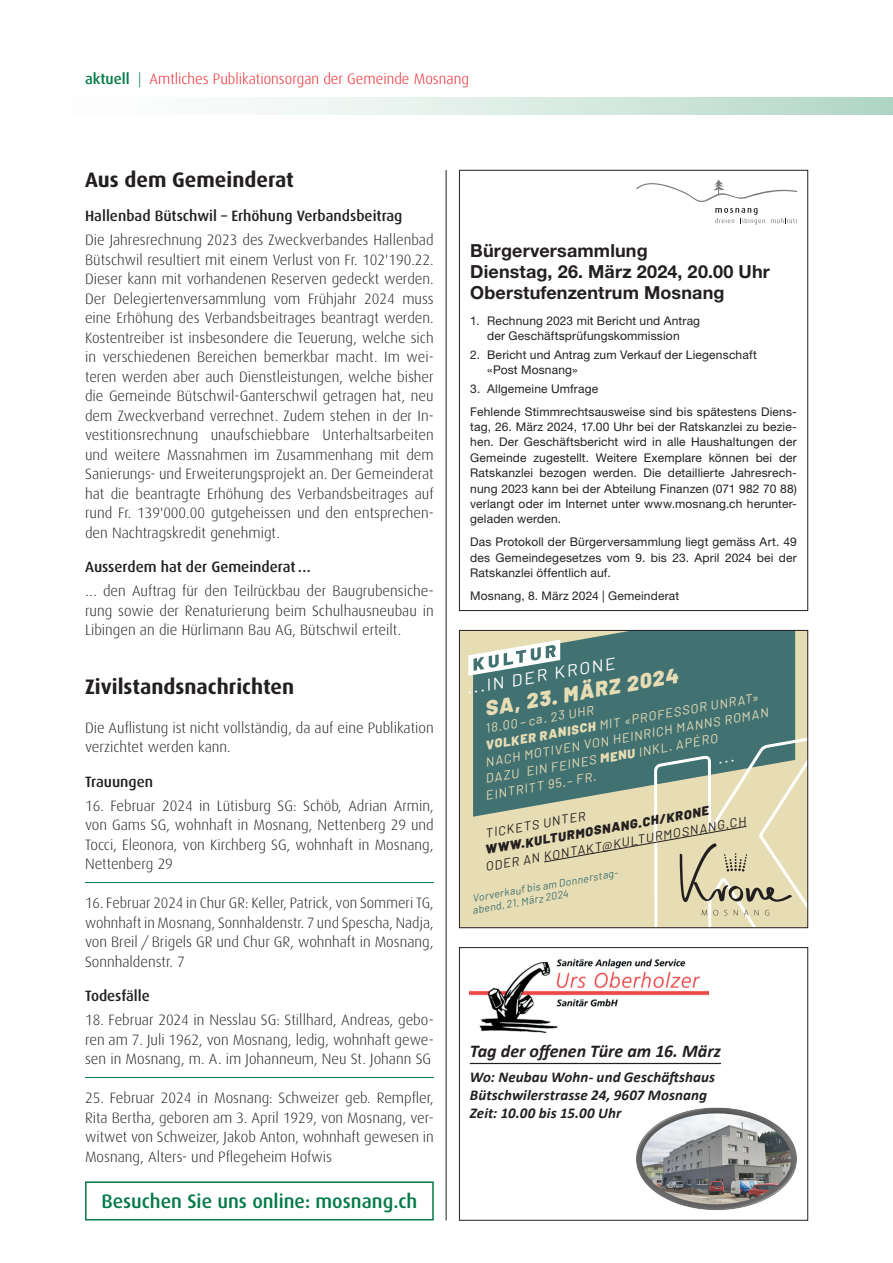
<style>
.page{position:relative;width:893px;height:1263px;background:#fff}
.page>*{position:absolute;margin:0;border:0;box-sizing:border-box;transform-origin:0 0}
.t1{font:700 21px "Dax";color:#231f20}
.t2{font:italic 900 21px "Barlow";color:#e7ddb4}
.t3{font:500 19.5px "Dax";color:#017a47}
.t4{font:700 18px/21px "Helvetica Neue LT Std";letter-spacing:.01em;color:#231f20}
.t5{font:italic 700 18px "Calibri";color:#231f20}
.t6{font:italic 16.8px "Barlow";color:#fff;scale:1.06 1}
.t7{font:300 15px/19.5px "Dax";color:#231f20;text-align:justify}
.t8{font:500 15px "Dax";color:#231f20}
.t9{font:italic 700 15px/18px "Calibri";letter-spacing:.005em;color:#231f20}
.t10{font:300 15px "Dax";color:#ee1d23}
.t11{font:italic 12.75px "Barlow";color:#e7ddb4}
.t12{font:italic 12.75px "Barlow";color:#231f20}
.t13{font:italic 900 12.75px "Barlow";color:#231f20}
.t14{font:12px/15.3px "Helvetica Neue LT Std";letter-spacing:.015em;color:#231f20}
.t15{font:italic 10.5px/12px "Barlow";color:#427172}
.s1{font-weight:500;color:#017a47}
.s2{color:#017a47}
.s3{font-weight:900}
</style>
<div class="page">
<div style="left:0;top:98px;width:893px;height:17px;background:linear-gradient(to right,#fff,#b7d9cb)"></div>
<hr style="left:446px;top:170px;width:1px;height:1050px;background:#231f20">
<hr style="left:85px;top:882px;width:349px;height:1px;background:#017a47">
<hr style="left:85px;top:1077px;width:349px;height:1px;background:#017a47">
<div style="left:85px;top:1181px;width:349px;height:39px;border:2px solid #017a47"></div>
<div style="left:459px;top:170px;width:349px;height:441px;border:1px solid #231f20"></div>
<svg style="left:636px;top:179px;width:161px;height:46px"></svg>
<div style="left:459px;top:630px;width:348px;height:298px;background:#e7ddb4"></div>
<svg style="left:473px;top:632px;width:180px;height:185px;fill:#427172"></svg>
<svg style="left:468px;top:640px;width:92px;height:36px"></svg>
<svg style="left:653px;top:632px;width:153px;height:294px"></svg>
<svg style="left:544px;top:825px;width:249px;height:90px"></svg>
<div style="left:459px;top:630px;width:349px;height:298px;border:1px solid #231f20"></div>
<div style="left:459px;top:947px;width:349px;height:273px;border:1px solid #231f20"></div>
<img style="left:636px;top:1108px;width:161px;height:102px">
<img style="left:470px;top:958px;width:239px;height:76px">
<hr style="left:470px;top:1063px;width:251px;height:1px;background:#231f20">
<p class="t10" style="left:85px;top:71px;width:385px"><span class="s1">aktuell</span> <span class="s2">|</span> Amtliches Publikationsorgan der Gemeinde Mosnang</p>
<h1 class="t1" style="left:85px;top:168px;width:210px">Aus dem Gemeinderat</h1>
<p class="t8" style="left:85px;top:208px;width:319px">Hallenbad Bütschwil – Erhöhung Verbandsbeitrag</p>
<p class="t7" style="left:85px;top:231px;width:350px">Die Jahresrechnung 2023 des Zweckverbandes Hallenbad Bütschwil resultiert mit einem Verlust von Fr. 102'190.22.<br>Dieser kann mit vorhandenen Reserven gedeckt werden.<br>Der Delegiertenversammlung vom Frühjahr 2024 muss eine Erhöhung des Verbandsbeitrages beantragt werden.<br>Kostentreiber ist insbesondere die Teuerung, welche sich in verschiedenen Bereichen bemerkbar macht. Im wei&shy;teren werden aber auch Dienstleistungen, welche bisher die Gemeinde Bütschwil-Ganterschwil getragen hat, neu dem Zweckverband verrechnet. Zudem stehen in der In&shy;vestitionsrechnung unaufschiebbare Unterhaltsarbeiten und weitere Massnahmen im Zusammenhang mit dem Sanierungs- und Erweiterungsprojekt an. Der Gemeinderat hat die beantragte Erhöhung des Verbandsbeitrages auf rund Fr. 139'000.00 gutgeheissen und den entsprechen&shy;den Nachtragskredit genehmigt.</p>
<p class="t8" style="left:85px;top:559px;width:228px">Ausserdem hat der Gemeinderat …</p>
<p class="t7" style="left:85px;top:582px;width:350px">… den Auftrag für den Teilrückbau der Baugrubensiche&shy;rung sowie der Renaturierung beim Schulhausneubau in Libingen an die Hürlimann Bau AG, Bütschwil erteilt.</p>
<h1 class="t1" style="left:85px;top:675px;width:211px">Zivilstandsnachrichten</h1>
<p class="t7" style="left:85px;top:718px;width:350px">Die Auflistung ist nicht vollständig, da auf eine Publikation verzichtet werden kann.</p>
<p class="t8" style="left:85px;top:773px;width:70px">Trauungen</p>
<p class="t7" style="left:85px;top:796px;width:350px">16. Februar 2024 in Lütisburg SG: Schöb, Adrian Armin, von Gams SG, wohnhaft in Mosnang, Nettenberg 29 und Tocci, Eleonora, von Kirchberg SG, wohnhaft in Mosnang, Nettenberg 29</p>
<p class="t7" style="left:85px;top:894px;width:350px">16. Februar 2024 in Chur GR: Keller, Patrick, von Sommeri TG, wohnhaft in Mosnang, Sonnhaldenstr. 7 und Spescha, Nadja, von Breil / Brigels GR und Chur GR, wohnhaft in Mosnang, Sonnhaldenstr. 7</p>
<p class="t8" style="left:85px;top:988px;width:66px">Todesfälle</p>
<p class="t7" style="left:85px;top:1011px;width:350px">18. Februar 2024 in Nesslau SG: Stillhard, Andreas, gebo&shy;ren am 7. Juli 1962, von Mosnang, ledig, wohnhaft gewe&shy;sen in Mosnang, m. A. im Johanneum, Neu St. Johann SG</p>
<p class="t7" style="left:85px;top:1089px;width:350px">25. Februar 2024 in Mosnang: Schweizer geb. Rempfler, Rita Bertha, geboren am 3. April 1929, von Mosnang, ver&shy;witwet von Schweizer, Jakob Anton, wohnhaft gewesen in Mosnang, Alters- und Pflegeheim Hofwis</p>
<h2 class="t3" style="left:101px;top:1191px;width:318px">Besuchen Sie uns online: mosnang.ch</h2>
<p class="t4" style="left:470px;top:240px;width:301px">Bürgerversammlung<br>Dienstag, 26. März 2024, 20.00 Uhr<br>Oberstufenzentrum Mosnang</p>
<p class="t14" style="left:470px;top:313px;width:231px;text-align:center">1. Rechnung 2023 mit Bericht und Antrag der Geschäftsprüfungskommission</p>
<p class="t14" style="left:487px;top:347px;width:271px;text-indent:-17px">2. Bericht und Antrag zum Verkauf der Liegenschaft «Post Mosnang»</p>
<p class="t14" style="left:470px;top:377px;width:328px;line-height:22.8px">3. Allgemeine Umfrage<br>Fehlende Stimmrechtsausweise sind bis spätestens Diens-</p>
<p class="t14" style="left:470px;top:419px;width:328px;text-align:justify">tag, 26. März 2024, 17.00 Uhr bei der Ratskanzlei zu bezie&shy;hen. Der Geschäftsbericht wird in alle Haushaltungen der Gemeinde zugestellt. Weitere Exemplare können bei der Ratskanzlei bezogen werden. Die detaillierte Jahresrech&shy;nung 2023 kann bei der Abteilung Finanzen (071 982 70 88) verlangt oder im Internet unter www.mosnang.ch herunter&shy;geladen werden.</p>
<p class="t14" style="left:470px;top:534px;width:328px;text-align:justify">Das Protokoll der Bürgerversammlung liegt gemäss Art. 49 des Gemeindegesetzes vom 9. bis 23. April 2024 bei der Ratskanzlei öffentlich auf.</p>
<p class="t14" style="left:470px;top:588px;width:211px">Mosnang, 8. März 2024 | Gemeinderat</p>
<p class="t6" style="left:465px;top:678px;width:143px;rotate:-10deg">...IN DER KRONE</p>
<h1 class="t2" style="left:483px;top:696px;width:197px;rotate:-10deg">SA, 23. MÄRZ 2024</h1>
<p class="t11" style="left:484px;top:738px;width:278px;rotate:-10deg"><span class="s3">VOLKER RANISCH</span> MIT «PROFESSOR UNRAT»</p>
<p class="t11" style="left:484px;top:721px;width:111px;rotate:-10deg">18.00 – ca. 23 UHR</p>
<p class="t11" style="left:484px;top:754px;width:288px;rotate:-10deg">NACH MOTIVEN VON HEINRICH MANNS ROMAN</p>
<p class="t11" style="left:484px;top:771px;width:237px;rotate:-10deg">DAZU EIN FEINES <span class="s3">MENU</span> INKL. APÉRO</p>
<p class="t11" style="left:484px;top:788px;width:114px;rotate:-10deg">EINTRITT 95.– FR.</p>
<p class="t13" style="left:484px;top:842px;width:228px;rotate:-10deg">WWW.KULTURMOSNANG.CH/KRONE</p>
<p class="t12" style="left:484px;top:825px;width:103px;rotate:-10deg">TICKETS UNTER</p>
<p class="t12" style="left:484px;top:859px;width:266px;rotate:-10deg">ODER AN KONTAKT@KULTURMOSNANG.CH</p>
<p class="t15" style="left:469px;top:892px;width:153px;rotate:-10deg">Vorverkauf bis am Donnerstag&shy;abend, 21. März 2024</p>
<p class="t5" style="left:470px;top:1040px;width:253px">Tag der offenen Türe am 16. März</p>
<p class="t9" style="left:470px;top:1067px;width:247px">Wo: Neubau Wohn- und Geschäftshaus<br>Bütschwilerstrasse 24, 9607 Mosnang<br>Zeit: 10.00 bis 15.00 Uhr</p>
</div>
